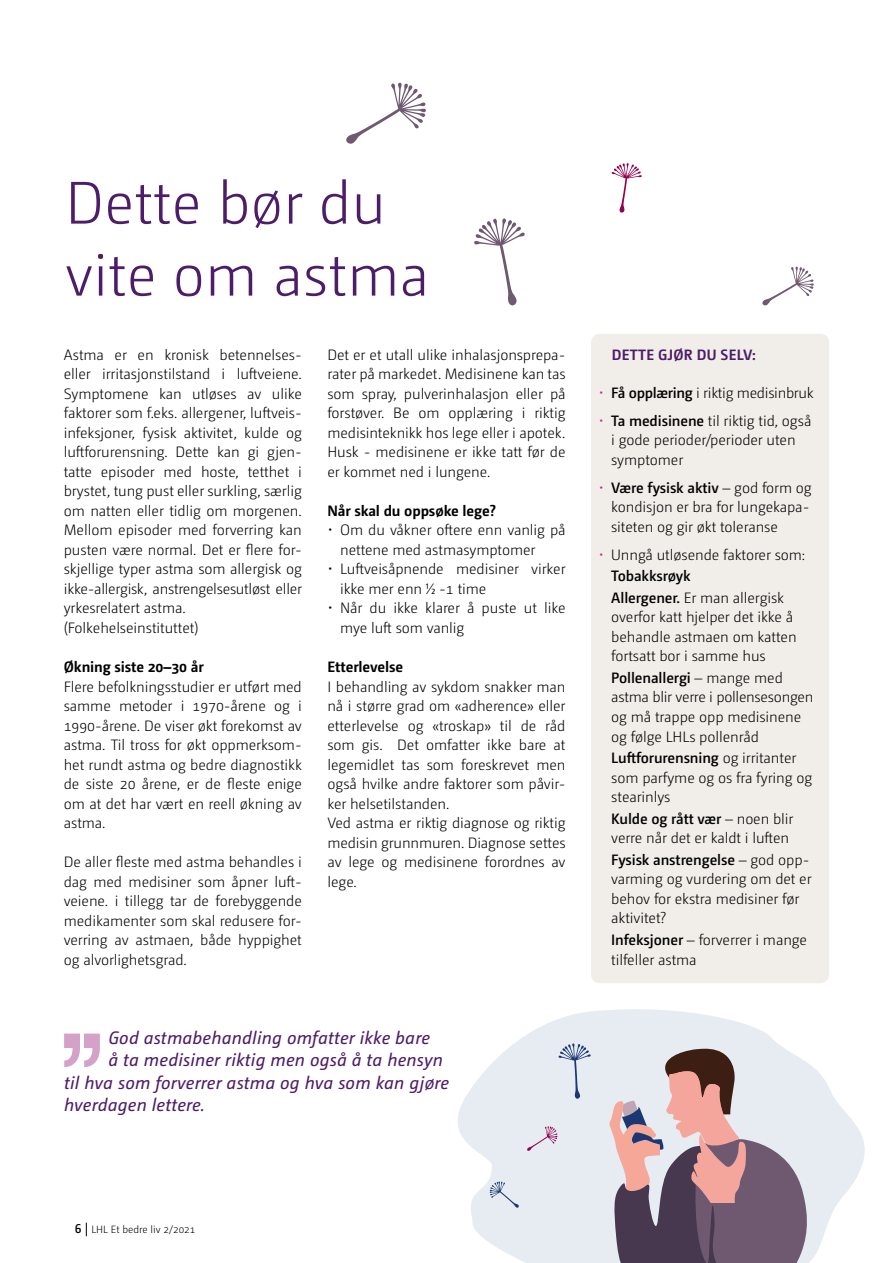
<style>
.page{position:relative;width:893px;height:1263px;background:#fff}
.page>*{position:absolute;margin:0;border:0;box-sizing:border-box;transform-origin:0 0}
.t1{font:300 60px/72px "Camingo Dos Pro";color:#4d1d69}
.t2{font:italic 18px "Camingo Dos Pro";letter-spacing:.01em;color:#4d1d69}
.t3{font:300 15px/19.5px "Camingo Dos Pro";letter-spacing:-.005em;color:#000}
.t4{font:700 15px "Camingo Dos Pro";letter-spacing:-.005em;color:#000}
.t5{font:700 15px "Camingo Dos Pro";letter-spacing:.02em;color:#4d1d69}
.t6{font:300 10.5px "Camingo Dos Pro";color:#000}
.s1{color:#b0358b}
.s2{font-weight:600}
.s3{font-weight:600;font-size:12.75px}
</style>
<div class="page">
<svg style="left:86px;top:1223px;width:1px;height:13px"></svg>
<svg style="left:346px;top:83px;width:80px;height:61px"></svg>
<svg style="left:474px;top:218px;width:51px;height:88px"></svg>
<svg style="left:762px;top:266px;width:52px;height:40px"></svg>
<svg style="left:612px;top:163px;width:30px;height:50px"></svg>
<svg style="left:64px;top:1033px;width:36px;height:34px"></svg>
<svg style="left:457px;top:1009px;width:408px;height:254px;fill:#e6ecf2"></svg>
<svg style="left:558px;top:1043px;width:33px;height:56px;background:#c9d2e0"></svg>
<svg style="left:527px;top:1126px;width:30px;height:25px"></svg>
<svg style="left:609px;top:1049px;width:201px;height:214px;background:#a8949e"></svg>
<div style="left:591px;top:334px;width:238px;height:649px;background:#f1eee9;border-radius:9px"></div>
<svg style="left:490px;top:1181px;width:29px;height:27px"></svg>
<h1 class="t1" style="left:65px;top:167px;width:366px">Dette bør du vite om astma</h1>
<p class="t3" style="left:64px;top:345px;width:240px">Astma er en kronisk betennelses&shy;eller irritasjonstilstand i luftveiene.<br>Symptomene kan utløses av ulike faktorer som f.eks. allergener, luftveis&shy;infeksjoner, fysisk aktivitet, kulde og luftforurensning. Dette kan gi gjen&shy;tatte episoder med hoste, tetthet i brystet, tung pust eller surkling, særlig om natten eller tidlig om morgenen.<br>Mellom episoder med forverring kan pusten være normal. Det er flere for&shy;skjellige typer astma som allergisk og ikke-allergisk, anstrengelsesutløst eller yrkesrelatert astma. (Folkehelseinstituttet)</p>
<p class="t4" style="left:64px;top:658px;width:141px">Økning siste 20–30 år</p>
<p class="t3" style="left:64px;top:676px;width:240px;text-align:justify">Flere befolkningsstudier er utført med samme metoder i 1970-årene og i 1990-årene. De viser økt forekomst av astma. Til tross for økt oppmerksom&shy;het rundt astma og bedre diagnostikk de siste 20 årene, er de fleste enige om at det har vært en reell økning av astma.</p>
<p class="t3" style="left:64px;top:852px;width:240px;text-align:justify">De aller fleste med astma behandles i dag med medisiner som åpner luft&shy;veiene. i tillegg tar de forebyggende medikamenter som skal redusere for&shy;verring av astmaen, både hyppighet og alvorlighetsgrad.</p>
<p class="t3" style="left:327px;top:345px;width:240px;text-align:justify">Det er et utall ulike inhalasjonsprepa&shy;rater på markedet. Medisinene kan tas som spray, pulverinhalasjon eller på forstøver. Be om opplæring i riktig medisinteknikk hos lege eller i apotek.<br>Husk - medisinene er ikke tatt før de er kommet ned i lungene.</p>
<p class="t4" style="left:327px;top:502px;width:170px">Når skal du oppsøke lege?</p>
<p class="t3" style="left:340px;top:520px;width:227px;text-indent:-13px">• Om du våkner oftere enn vanlig på nettene med astmasymptomer</p>
<p class="t3" style="left:340px;top:559px;width:227px;text-indent:-13px">• Luftveisåpnende medisiner virker ikke mer enn ½ -1 time</p>
<p class="t3" style="left:340px;top:598px;width:227px;text-indent:-13px">• Når du ikke klarer å puste ut like mye luft som vanlig</p>
<p class="t4" style="left:327px;top:658px;width:77px">Etterlevelse</p>
<p class="t3" style="left:327px;top:676px;width:240px">I behandling av sykdom snakker man nå i større grad om «adherence» eller etterlevelse og «troskap» til de råd som gis. Det omfatter ikke bare at legemidlet tas som foreskrevet men også hvilke andre faktorer som påvir&shy;ker helsetilstanden.<br>Ved astma er riktig diagnose og riktig medisin grunnmuren. Diagnose settes av lege og medisinene forordnes av lege.</p>
<p class="t2" style="left:108px;top:1027px;width:323px">God astmabehandling omfatter ikke bare</p>
<p class="t2" style="left:108px;top:1049px;width:336px">å ta medisiner riktig men også å ta hensyn</p>
<p class="t2" style="left:64px;top:1072px;width:387px">til hva som forverrer astma og hva som kan gjøre</p>
<p class="t2" style="left:64px;top:1094px;width:142px">hverdagen lettere.</p>
<p class="t5" style="left:612px;top:346px;width:145px">DETTE GJØR DU SELV:</p>
<p class="t3" style="left:598px;top:383px;width:217px"><span class="s1">•</span> <span class="s2">Få opplæring</span> i riktig medisinbruk</p>
<p class="t3" style="left:611px;top:411px;width:202px;text-indent:-13px"><span class="s1">•</span> <span class="s2">Ta medisinene</span> til riktig tid, også i gode perioder/perioder uten symptomer</p>
<p class="t3" style="left:611px;top:478px;width:202px;text-indent:-13px"><span class="s1">•</span> <span class="s2">Være fysisk aktiv</span> – god form og kondisjon er bra for lungekapa&shy;siteten og gir økt toleranse</p>
<p class="t3" style="left:611px;top:544px;width:195px;line-height:21.6px;text-indent:-13px"><span class="s1">•</span> Unngå utløsende faktorer som:<br><span class="s2">Tobakksrøyk<br>Allergener.</span> Er man allergisk</p>
<p class="t3" style="left:611px;top:607px;width:187px">overfor katt hjelper det ikke å behandle astmaen om katten fortsatt bor i samme hus</p>
<p class="t3" style="left:611px;top:668px;width:204px"><span class="s2">Pollenallergi</span> – mange med astma blir verre i pollensesongen og må trappe opp medisinene og følge LHLs pollenråd</p>
<p class="t3" style="left:611px;top:748px;width:202px"><span class="s2">Luftforurensning</span> og irritanter som parfyme og os fra fyring og stearinlys</p>
<p class="t3" style="left:611px;top:809px;width:184px"><span class="s2">Kulde og rått vær</span> – noen blir verre når det er kaldt i luften</p>
<p class="t3" style="left:611px;top:850px;width:202px"><span class="s2">Fysisk anstrengelse</span> – god opp&shy;varming og vurdering om det er behov for ekstra medisiner før aktivitet?</p>
<p class="t3" style="left:611px;top:930px;width:197px"><span class="s2">Infeksjoner</span> – forverrer i mange tilfeller astma</p>
<p class="t6" style="left:75px;top:1223px;width:122px"><span class="s3">6</span> LHL Et bedre liv 2/2021</p>
</div>
